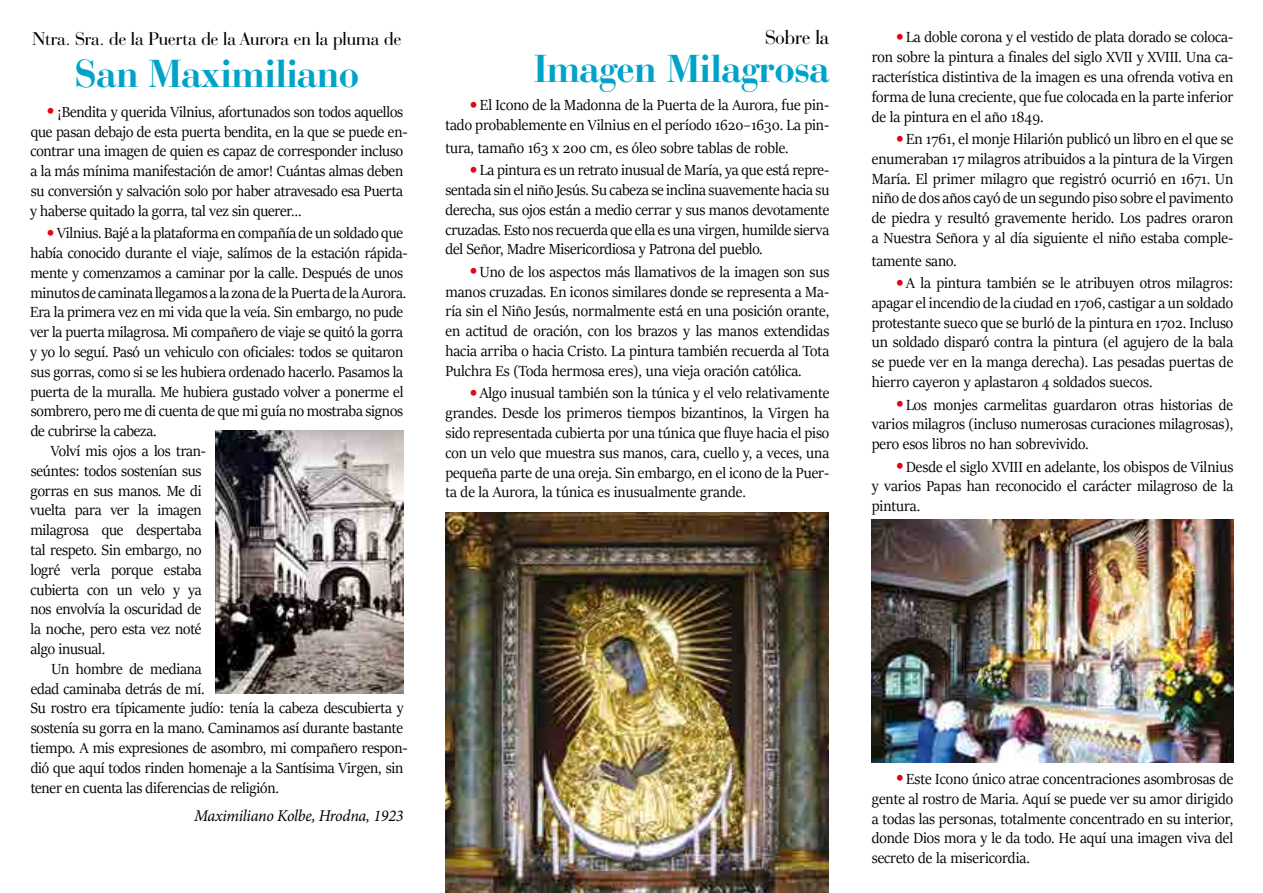
<style>
.page{position:relative;width:1263px;height:893px;background:#fff}
.page>*{position:absolute;margin:0;border:0;box-sizing:border-box;transform-origin:0 0}
.t1{font:700 37.5px "Bauer Bodoni PL";color:#00a3c8}
.t2{font:19.5px "Bauer Bodoni PL";color:#000}
.t3{font:18px "Bauer Bodoni PL";color:#000}
.t4{font:16.5px/19.8px "Sitka Banner";letter-spacing:-.01em;color:#000;text-align:justify}
.t5{font:italic 16.5px "Minion Pro";letter-spacing:-.02em;color:#000}
.s1{font-family:"Slimbach Itc TEE";font-size:21px;color:#e30613}
</style>
<div class="page">
<img style="left:445px;top:512px;width:383px;height:381px">
<img style="left:872px;top:519px;width:361px;height:243px">
<img style="left:215px;top:430px;width:188px;height:263px">
<p class="t3" style="left:32px;top:27px;width:370px">Ntra. Sra. de la Puerta de la Aurora en la pluma de</p>
<h1 class="t1" style="left:75px;top:48px;width:285px">San Maximiliano</h1>
<p class="t4" style="left:30px;top:101px;width:379px;text-align:left;text-indent:14px"><span class="s1">•</span>¡Bendita y querida Vilnius, afortunados son todos aquellos que pasan debajo de esta puerta bendita, en la que se puede en&shy;contrar una imagen de quien es capaz de corresponder incluso a la más mínima manifestación de amor! Cuántas almas deben su conversión y salvación solo por haber atravesado esa Puerta y haberse quitado la gorra, tal vez sin querer…</p>
<p class="t4" style="left:44px;top:223px;width:361px"><span class="s1">•</span>Vilnius. Bajé a la plataforma en compañía de un soldado que</p>
<p class="t4" style="left:31px;top:242px;width:378px">había conocido durante el viaje, salímos de la estación rápida-</p>
<p class="t4" style="left:30px;top:262px;width:374px">mente y comenzamos a caminar por la calle. Después de unos</p>
<p class="t4" style="left:30px;top:282px;width:377px">minutos de caminata llegamos a la zona de la Puerta de la Aurora.</p>
<p class="t4" style="left:30px;top:302px;width:374px">Era la primera vez en mi vida que la veía. Sin embargo, no pude</p>
<p class="t4" style="left:30px;top:322px;width:375px">ver la puerta milagrosa. Mi compañero de viaje se quitó la gorra</p>
<p class="t4" style="left:30px;top:341px;width:375px">y yo lo seguí. Pasó un vehiculo con oficiales: todos se quitaron</p>
<p class="t4" style="left:31px;top:361px;width:374px">sus gorras, como si se les hubiera ordenado hacerlo. Pasamos la</p>
<p class="t4" style="left:31px;top:381px;width:374px">puerta de la muralla. Me hubiera gustado volver a ponerme el</p>
<p class="t4" style="left:31px;top:401px;width:374px">sombrero, pero me di cuenta de que mi guía no mostraba signos</p>
<p class="t4" style="left:31px;top:421px;width:127px">de cubrirse la cabeza.</p>
<p class="t4" style="left:51px;top:440px;width:157px">Volví mis ojos a los tran-</p>
<p class="t4" style="left:31px;top:460px;width:172px">seúntes: todos sostenían sus</p>
<p class="t4" style="left:31px;top:480px;width:173px">gorras en sus manos. Me di</p>
<p class="t4" style="left:30px;top:500px;width:173px">vuelta para ver la imagen</p>
<p class="t4" style="left:30px;top:520px;width:173px">milagrosa que despertaba</p>
<p class="t4" style="left:31px;top:539px;width:172px">tal respeto. Sin embargo, no</p>
<p class="t4" style="left:31px;top:559px;width:173px">logré verla porque estaba</p>
<p class="t4" style="left:31px;top:579px;width:173px">cubierta con un velo y ya</p>
<p class="t4" style="left:30px;top:599px;width:173px">nos envolvía la oscuridad de</p>
<p class="t4" style="left:31px;top:619px;width:172px">la noche, pero esta vez noté</p>
<p class="t4" style="left:31px;top:638px;width:76px">algo inusual.</p>
<p class="t4" style="left:51px;top:658px;width:152px">Un hombre de mediana</p>
<p class="t4" style="left:31px;top:678px;width:175px">edad caminaba detrás de mí.</p>
<p class="t4" style="left:30px;top:698px;width:375px">Su rostro era típicamente judío: tenía la cabeza descubierta y</p>
<p class="t4" style="left:31px;top:718px;width:374px">sostenía su gorra en la mano. Caminamos así durante bastante</p>
<p class="t4" style="left:31px;top:737px;width:378px">tiempo. A mis expresiones de asombro, mi compañero respon-</p>
<p class="t4" style="left:31px;top:757px;width:374px">dió que aquí todos rinden homenaje a la Santísima Virgen, sin</p>
<p class="t4" style="left:31px;top:777px;width:250px">tener en cuenta las diferencias de religión.</p>
<p class="t5" style="left:194px;top:804px;width:211px">Maximiliano Kolbe, Hrodna, 1923</p>
<p class="t2" style="left:765px;top:24px;width:66px">Sobre la</p>
<h1 class="t1" style="left:534px;top:42px;width:297px">Imagen Milagrosa</h1>
<p class="t4" style="left:445px;top:95px;width:385px;text-align:right"><span class="s1">•</span>El Icono de la Madonna de la Puerta de la Aurora, fue pin&shy;tado probablemente en Vilnius en el período 1620–1630. La pin-</p>
<p class="t4" style="left:445px;top:137px;width:345px">tura, tamaño 163 x 200 cm, es óleo sobre tablas de roble.</p>
<p class="t4" style="left:445px;top:159px;width:385px;text-indent:21px"><span class="s1">•</span>La pintura es un retrato inusual de María, ya que está repre&shy;sentada sin el niño Jesús. Su cabeza se inclina suavemente hacia su derecha, sus ojos están a medio cerrar y sus manos devotamente cruzadas. Esto nos recuerda que ella es una virgen, humilde sierva del Señor, Madre Misericordiosa y Patrona del pueblo.</p>
<p class="t4" style="left:445px;top:261px;width:385px;text-indent:21px"><span class="s1">•</span>Uno de los aspectos más llamativos de la imagen son sus manos cruzadas. En iconos similares donde se representa a Ma&shy;ría sin el Niño Jesús, normalmente está en una posición orante, en actitud de oración, con los brazos y las manos extendidas hacia arriba o hacia Cristo. La pintura también recuerda al Tota Pulchra Es (Toda hermosa eres), una vieja oración católica.</p>
<p class="t4" style="left:445px;top:383px;width:385px;text-indent:21px"><span class="s1">•</span>Algo inusual también son la túnica y el velo relativamente grandes. Desde los primeros tiempos bizantinos, la Virgen ha sido representada cubierta por una túnica que fluye hacia el piso con un velo que muestra sus manos, cara, cuello y, a veces, una pequeña parte de una oreja. Sin embargo, en el icono de la Puer&shy;ta de la Aurora, la túnica es inusualmente grande.</p>
<p class="t4" style="left:872px;top:27px;width:363px;text-indent:21px"><span class="s1">•</span>La doble corona y el vestido de plata dorado se coloca&shy;ron sobre la pintura a finales del siglo XVII y XVIII. Una ca&shy;racterística distintiva de la imagen es una ofrenda votiva en forma de luna creciente, que fue colocada en la parte inferior de la pintura en el año 1849.</p>
<p class="t4" style="left:872px;top:128px;width:363px;text-indent:21px"><span class="s1">•</span>En 1761, el monje Hilarión publicó un libro en el que se enumeraban 17 milagros atribuidos a la pintura de la Virgen María. El primer milagro que registró ocurrió en 1671. Un niño de dos años cayó de un segundo piso sobre el pavimento de piedra y resultó gravemente herido. Los padres oraron a Nuestra Señora y al día siguiente el niño estaba comple-</p>
<p class="t4" style="left:872px;top:250px;width:87px">tamente sano.</p>
<p class="t4" style="left:872px;top:272px;width:363px;text-indent:21px"><span class="s1">•</span>A la pintura también se le atribuyen otros milagros: apagar el incendio de la ciudad en 1706, castigar a un soldado protestante sueco que se burló de la pintura en 1702. Incluso un soldado disparó contra la pintura (el agujero de la bala se puede ver en la manga derecha). Las pesadas puertas de hierro cayeron y aplastaron 4 soldados suecos.</p>
<p class="t4" style="left:872px;top:394px;width:363px;text-indent:21px"><span class="s1">•</span>Los monjes carmelitas guardaron otras historias de varios milagros (incluso numerosas curaciones milagrosas), pero esos libros no han sobrevivido.</p>
<p class="t4" style="left:872px;top:456px;width:363px;text-indent:21px"><span class="s1">•</span>Desde el siglo XVIII en adelante, los obispos de Vilnius y varios Papas han reconocido el carácter milagroso de la pintura.</p>
<p class="t4" style="left:872px;top:768px;width:363px;text-indent:21px"><span class="s1">•</span>Este Icono único atrae concentraciones asombrosas de gente al rostro de Maria. Aquí se puede ver su amor dirigido a todas las personas, totalmente concentrado en su interior, donde Dios mora y le da todo. He aquí una imagen viva del secreto de la misericordia.</p>
</div>
